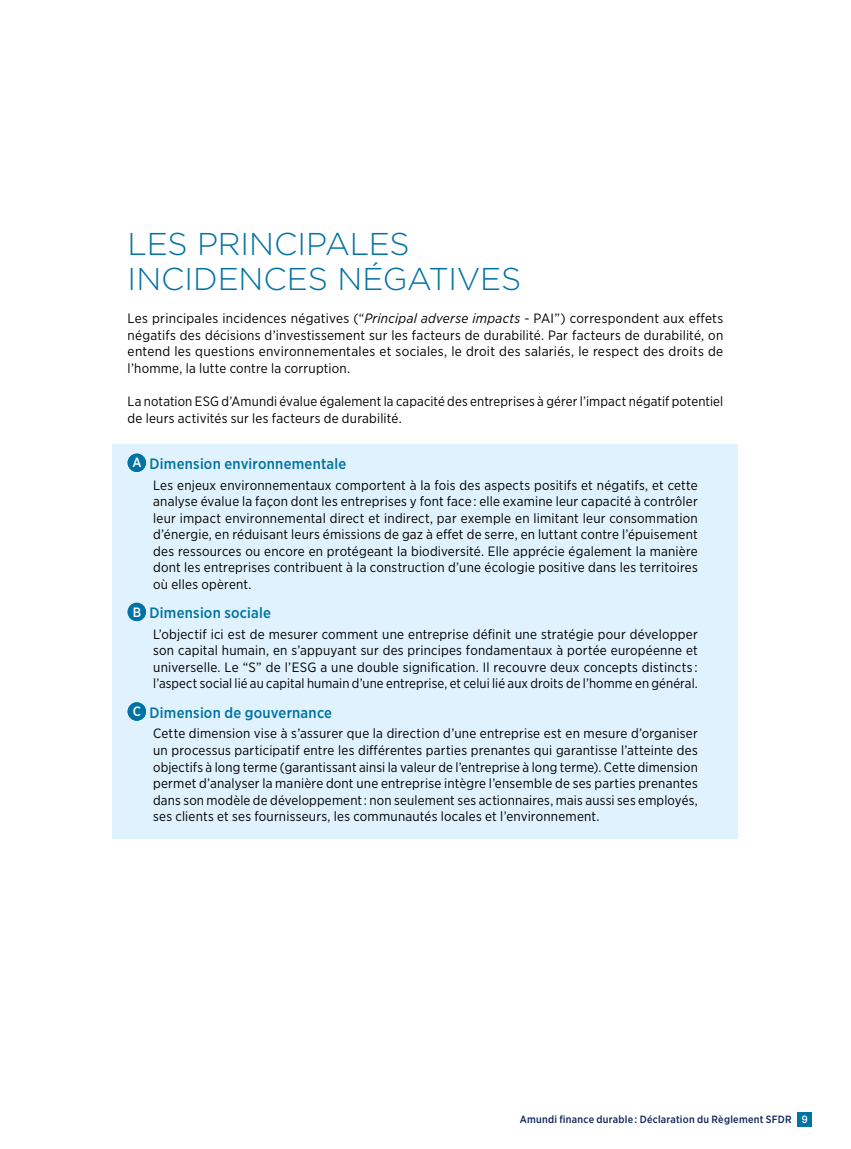
<style>
.page{position:relative;width:851px;height:1149px;background:#fff}
.page>*{position:absolute;margin:0;border:0;box-sizing:border-box;transform-origin:0 0}
.t1{font:300 31.5px/34.5px "Gotham";letter-spacing:-.005em;color:#0072a3}
.t2{font:500 15px "Gotham Narrow";letter-spacing:.015em;color:#0072a3}
.t3{font:13.5px/16.5px "Gotham Narrow";letter-spacing:.01em;color:#000;text-align:justify}
.t4{font:500 10.5px "Gotham Narrow";letter-spacing:.025em;color:#0f265c}
.s1{font-style:italic}
.s2{font-size:13.5px;color:#fff}
.s3{font-family:"Helvetica Neue LT Std";color:#fff}
</style>
<div class="page">
<div style="left:797px;top:1111px;width:15px;height:15px;background:#0072a3"></div>
<div style="left:113px;top:444px;width:625px;height:394px;background:#dff2fd"></div>
<div style="left:128px;top:453px;width:18px;height:19px;background:#0072a3;border-radius:50%"></div>
<div style="left:128px;top:602px;width:18px;height:19px;background:#0072a3;border-radius:50%"></div>
<div style="left:128px;top:702px;width:18px;height:18px;background:#0072a3;border-radius:50%"></div>
<h1 class="t1" style="left:128px;top:226px;width:395px">LES PRINCIPALES<br>INCIDENCES NÉGATIVES</h1>
<p class="t3" style="left:128px;top:310px;width:597px">Les principales incidences négatives (“<span class="s1">Principal adverse impacts</span> - PAI”) correspondent aux effets négatifs des décisions d’investissement sur les facteurs de durabilité. Par facteurs de durabilité, on entend les questions environnementales et sociales, le droit des salariés, le respect des droits de l’homme, la lutte contre la corruption.</p>
<p class="t3" style="left:128px;top:393px;width:597px">La notation ESG d’Amundi évalue également la capacité des entreprises à gérer l’impact négatif potentiel de leurs activités sur les facteurs de durabilité.</p>
<p class="t2" style="left:132px;top:454px;width:215px"><span class="s2">A</span> Dimension environnementale</p>
<p class="t3" style="left:153px;top:476px;width:546px">Les enjeux environnementaux comportent à la fois des aspects positifs et négatifs, et cette analyse évalue la façon dont les entreprises y font face : elle examine leur capacité à contrôler leur impact environnemental direct et indirect, par exemple en limitant leur consommation d’énergie, en réduisant leurs émissions de gaz à effet de serre, en luttant contre l’épuisement des ressources ou encore en protégeant la biodiversité. Elle apprécie également la manière dont les entreprises contribuent à la construction d’une écologie positive dans les territoires où elles opèrent.</p>
<p class="t2" style="left:133px;top:603px;width:140px"><span class="s2">B</span> Dimension sociale</p>
<p class="t3" style="left:153px;top:625px;width:546px">L’objectif ici est de mesurer comment une entreprise définit une stratégie pour développer son capital humain, en s’appuyant sur des principes fondamentaux à portée européenne et universelle. Le “S” de l’ESG a une double signification. Il recouvre deux concepts distincts : l’aspect social lié au capital humain d’une entreprise, et celui lié aux droits de l’homme en général.</p>
<p class="t2" style="left:133px;top:702px;width:201px"><span class="s2">C</span> Dimension de gouvernance</p>
<p class="t3" style="left:153px;top:725px;width:546px">Cette dimension vise à s’assurer que la direction d’une entreprise est en mesure d’organiser un processus participatif entre les différentes parties prenantes qui garantisse l’atteinte des objectifs à long terme (garantissant ainsi la valeur de l’entreprise à long terme). Cette dimension permet d’analyser la manière dont une entreprise intègre l’ensemble de ses parties prenantes dans son modèle de développement : non seulement ses actionnaires, mais aussi ses employés, ses clients et ses fournisseurs, les communautés locales et l’environnement.</p>
<p class="t4" style="left:520px;top:1112px;width:289px">Amundi finance durable : Déclaration du Règlement SFDR <span class="s3">9</span></p>
</div>
